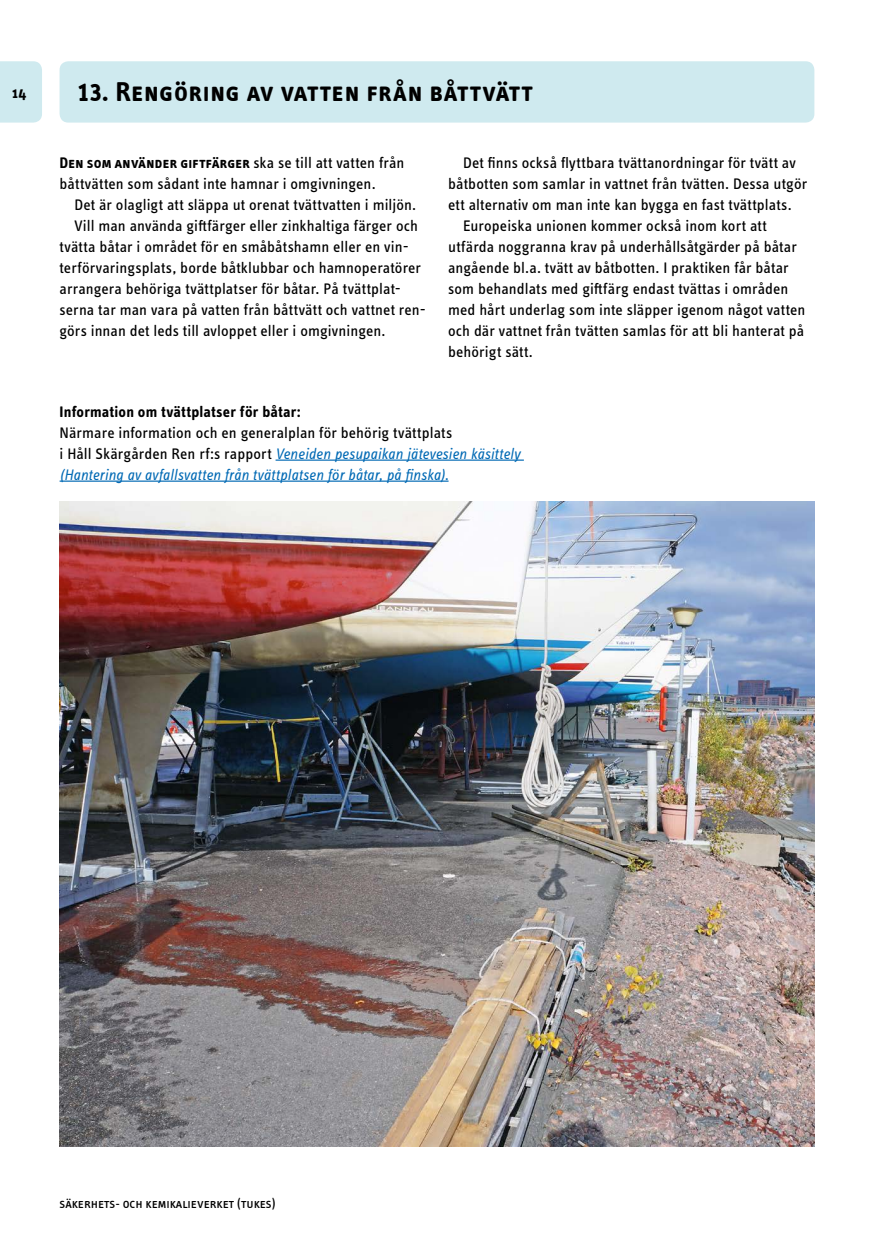
<style>
.page{position:relative;width:874px;height:1241px;background:#fff}
.page>*{position:absolute;margin:0;border:0;box-sizing:border-box;transform-origin:0 0}
.t1{font:28px "Info Text Bold Caps";letter-spacing:.015em;color:#000}
.t2{font:15.75px "Info Text OT";letter-spacing:.005em;color:#000}
.t3{font:italic 15.75px/21px "Info Text OT";letter-spacing:.005em;color:#0069b4}
.t4{font:15.75px "Info Text Bold Caps";letter-spacing:.005em;color:#000}
.t5{font:700 15.75px "Info Text OT";letter-spacing:.01em;color:#000}
.t6{font:14px "Info Text Book Caps";color:#000}
.s1{font-family:"Info Text OT"}
.s2{font-style:normal;color:#000}
</style>
<div class="page">
<div style="left:0;top:61px;width:42px;height:61px;background:#cfeaef"></div>
<div style="left:60px;top:61px;width:754px;height:61px;background:#cfeaef;border-radius:9px"></div>
<img style="left:60px;top:501px;width:753px;height:645px">
<hr style="left:275px;top:459px;width:248px;height:1px;background:#0069b4">
<hr style="left:60px;top:480px;width:388px;height:1px;background:#0069b4">
<p class="t5" style="left:12px;top:83px;width:16px">14</p>
<h1 class="t1" style="left:77px;top:75px;width:457px">13. Rengöring av vatten från båttvätt</h1>
<p class="t4" style="left:60px;top:154px;width:346px">Den som använder giftfärger <span class="s1">ska se till att vatten från</span></p>
<p class="t2" style="left:60px;top:174px;width:317px">båttvätten som sådant inte hamnar i omgivningen.</p>
<p class="t2" style="left:74px;top:195px;width:343px">Det är olagligt att släppa ut orenat tvättvatten i miljön.</p>
<p class="t2" style="left:74px;top:216px;width:345px">Vill man använda giftfärger eller zinkhaltiga färger och</p>
<p class="t2" style="left:60px;top:237px;width:350px">tvätta båtar i området för en småbåtshamn eller en vin-</p>
<p class="t2" style="left:60px;top:258px;width:363px">terförvaringsplats, borde båtklubbar och hamnoperatörer</p>
<p class="t2" style="left:60px;top:279px;width:342px">arrangera behöriga tvättplatser för båtar. På tvättplat-</p>
<p class="t2" style="left:60px;top:300px;width:367px">serna tar man vara på vatten från båttvätt och vattnet ren-</p>
<p class="t2" style="left:60px;top:321px;width:327px">görs innan det leds till avloppet eller i omgivningen.</p>
<p class="t2" style="left:463px;top:153px;width:334px">Det finns också flyttbara tvättanordningar för tvätt av</p>
<p class="t2" style="left:448px;top:174px;width:360px">båtbotten som samlar in vattnet från tvätten. Dessa utgör</p>
<p class="t2" style="left:448px;top:195px;width:345px">ett alternativ om man inte kan bygga en fast tvättplats.</p>
<p class="t2" style="left:463px;top:216px;width:305px">Europeiska unionen kommer också inom kort att</p>
<p class="t2" style="left:448px;top:237px;width:350px">utfärda noggranna krav på underhållsåtgärder på båtar</p>
<p class="t2" style="left:448px;top:258px;width:342px">angående bl.a. tvätt av båtbotten. I praktiken får båtar</p>
<p class="t2" style="left:448px;top:279px;width:341px">som behandlats med giftfärg endast tvättas i områden</p>
<p class="t2" style="left:448px;top:300px;width:358px">med hårt underlag som inte släpper igenom något vatten</p>
<p class="t2" style="left:448px;top:321px;width:357px">och där vattnet från tvätten samlas för att bli hanterat på</p>
<p class="t2" style="left:448px;top:342px;width:86px">behörigt sätt.</p>
<p class="t5" style="left:60px;top:402px;width:242px">Information om tvättplatser för båtar:</p>
<p class="t3" style="left:60px;top:421px;width:462px"><span class="s2">Närmare information och en generalplan för behörig tvättplats<br>i Håll Skärgården Ren rf:s rapport</span> Veneiden pesupaikan jätevesien käsittely (Hantering av avfallsvatten från tvättplatsen för båtar, på finska).</p>
<p class="t6" style="left:60px;top:1195px;width:218px">säkerhets- och kemikalieverket (tukes)</p>
</div>
